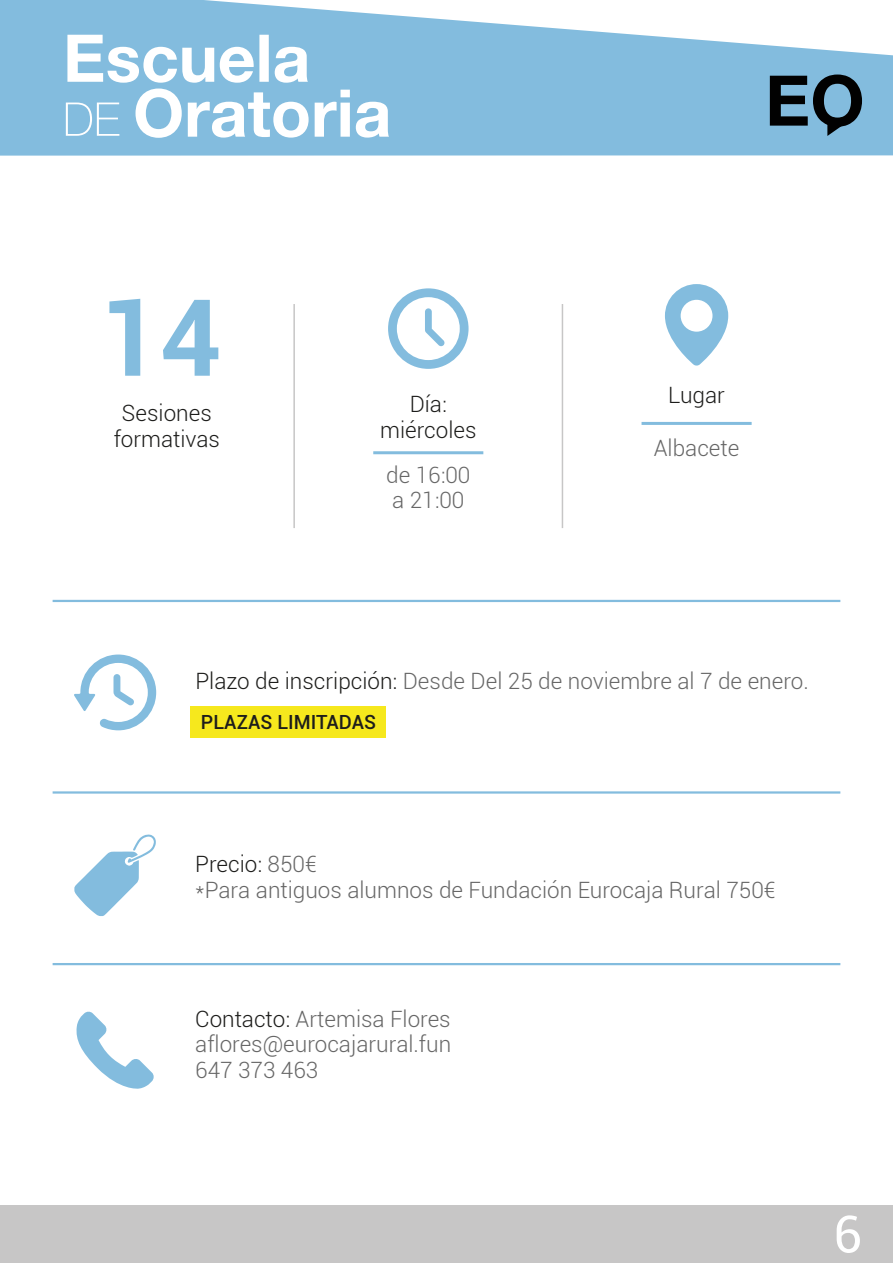
<style>
.page{position:relative;width:893px;height:1263px;background:#fff}
.page>*{position:absolute;margin:0;border:0;box-sizing:border-box;transform-origin:0 0}
.t1{font:700 106.65px "Roboto";color:#64acd6}
.t2{font:700 69.9px "Helvetica Neue";color:#010101}
.t3{font:51.45px "Roboto";color:#fff}
.t4{font:300 22.5px/25.5px "Roboto";color:#676767}
.t5{font:300 22.5px/25.5px "Roboto";color:#1d1d1b;text-align:center}
.t6{font:500 19.5px "Roboto";color:#1d1d1b}
.s1{color:#1d1d1b}
</style>
<div class="page">
<div style="left:190px;top:706px;width:195px;height:32px;background:#f6e81d"></div>
<svg style="left:0;top:0;width:893px;height:156px;fill:#83bcde"></svg>
<svg style="left:827px;top:120px;width:22px;height:16px"></svg>
<svg style="left:66px;top:89px;width:323px;height:49px"></svg>
<svg style="left:67px;top:35px;width:241px;height:48px"></svg>
<div style="left:0;top:1205px;width:893px;height:58px;background:#c7c6c6"></div>
<hr style="left:53px;top:600px;width:787px;height:2px;background:#64acd6">
<hr style="left:53px;top:791px;width:787px;height:3px;background:#64acd6">
<hr style="left:53px;top:963px;width:787px;height:2px;background:#64acd6">
<hr style="left:293px;top:304px;width:2px;height:224px;background:#c7c6c6">
<hr style="left:562px;top:304px;width:1px;height:224px;background:#c7c6c6">
<svg style="left:74px;top:654px;width:82px;height:76px"></svg>
<hr style="left:373px;top:451px;width:110px;height:3px;background:#64acd6">
<svg style="left:388px;top:288px;width:81px;height:81px"></svg>
<hr style="left:641px;top:422px;width:111px;height:3px;background:#64acd6">
<svg style="left:665px;top:284px;width:63px;height:82px"></svg>
<svg style="left:74px;top:834px;width:82px;height:82px"></svg>
<svg style="left:77px;top:1012px;width:77px;height:77px"></svg>
<h1 class="t1" style="left:99px;top:263px;width:124px">14</h1>
<p class="t5" style="left:114px;top:400px;width:108px">Sesiones formativas</p>
<p class="t5" style="left:380px;top:391px;width:98px">Día: miércoles</p>
<p class="t4" style="left:386px;top:461px;width:86px">de 16:00 a 21:00</p>
<h2 class="t2" style="left:765px;top:46px;width:101px">EO</h2>
<p class="t5" style="left:668px;top:382px;width:58px">Lugar</p>
<p class="t4" style="left:654px;top:434px;width:87px">Albacete</p>
<p class="t4" style="left:195px;top:667px;width:615px"><span class="s1">Plazo de inscripción:</span> Desde Del 25 de noviembre al 7 de enero.</p>
<p class="t6" style="left:201px;top:708px;width:177px">PLAZAS LIMITADAS</p>
<p class="t4" style="left:195px;top:851px;width:582px"><span class="s1">Precio:</span> 850€<br>*Para antiguos alumnos de Fundación Eurocaja Rural 750€</p>
<p class="t4" style="left:195px;top:1005px;width:257px;text-align:justify"><span class="s1">Contacto:</span> Artemisa Flores aflores@eurocajarural.fun 647 373 463</p>
<h3 class="t3" style="left:833px;top:1198px;width:30px">6</h3>
</div>
